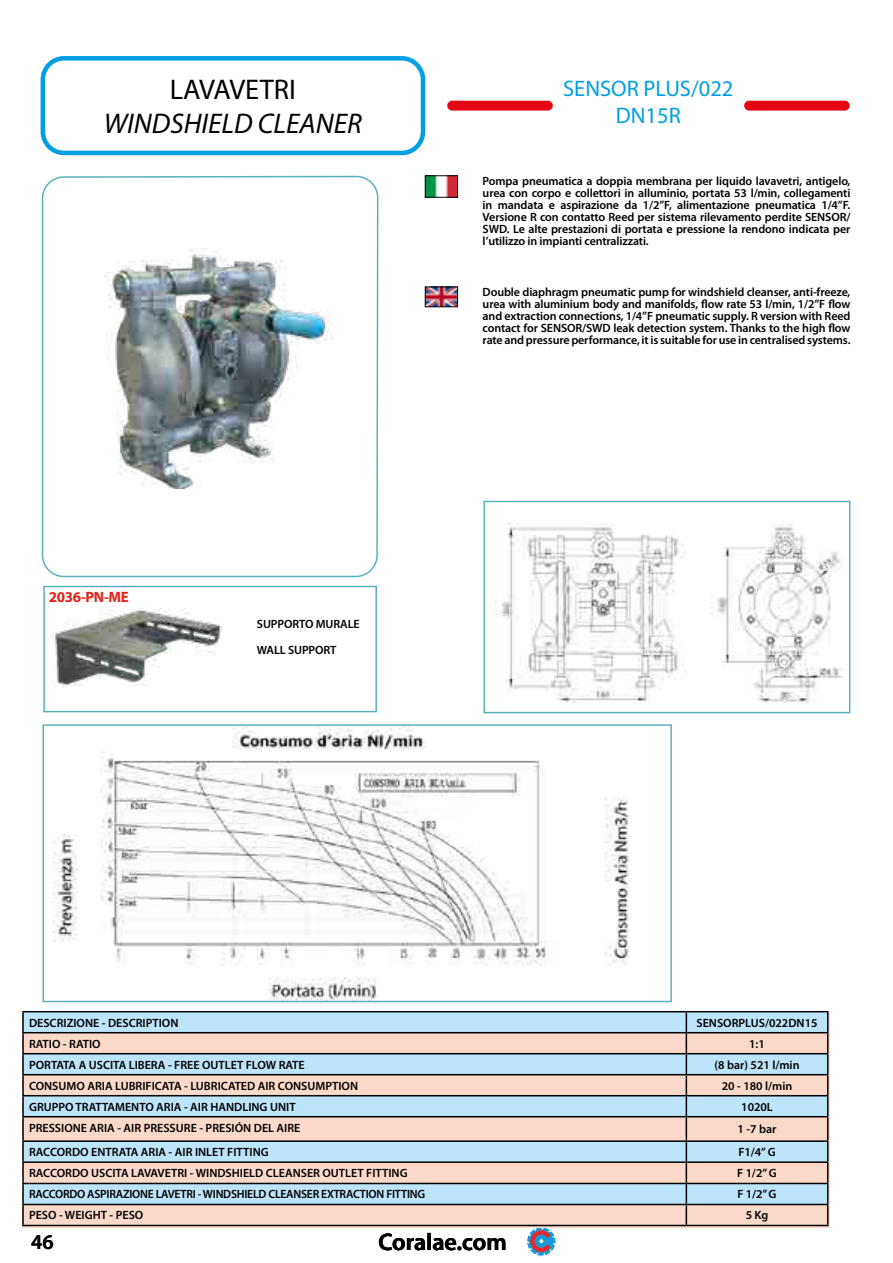
<style>
.page{position:relative;width:893px;height:1263px;background:#fff}
.page>*{position:absolute;margin:0;border:0;box-sizing:border-box;transform-origin:0 0}
.t1{font:italic 28.5px "Myriad Pro";color:#000}
.t2{font:28.5px "Myriad Pro";color:#000}
.t3{font:600 24px "Myriad Pro";color:#000}
.t4{font:22.5px/27px "Myriad Pro";color:#009fe3;text-align:center}
.t5{font:600 21px "Myriad Pro";color:#000}
.t6{font:700 15px "Myriad Pro";letter-spacing:-.02em;color:#e5231a}
.t7{font:600 12px/12px "Myriad Pro";color:#000;text-align:justify}
.t8{font:600 12px "Myriad Pro";letter-spacing:-.02em;color:#000}
</style>
<div class="page">
<div style="left:447px;top:101px;width:106px;height:10px;background:#e30613;border-radius:5px"></div>
<div style="left:744px;top:101px;width:106px;height:10px;background:#e30613;border-radius:5px"></div>
<div style="left:41px;top:56px;width:384px;height:99px;border:4px solid #009fe3;border-radius:21px"></div>
<svg style="left:527px;top:1228px;width:29px;height:29px"></svg>
<svg style="left:41px;top:176px;width:338px;height:827px"></svg>
<img style="left:427px;top:177px;width:29px;height:19px">
<div style="left:425px;top:175px;width:33px;height:23px;border:1px solid #000"></div>
<img style="left:427px;top:289px;width:29px;height:16px">
<div style="left:425px;top:287px;width:33px;height:20px;border:1px solid #000"></div>
<img style="left:494px;top:524px;width:349px;height:179px">
<div style="left:483px;top:501px;width:367px;height:212px;border:2px solid #5bb1ba"></div>
<img style="left:46px;top:727px;width:583px;height:272px">
<div style="left:43px;top:724px;width:629px;height:278px;border:2px solid #5bb1ba"></div>
<svg style="left:24px;top:1012px;width:803px;height:20px;background:#b7def3"></svg>
<svg style="left:24px;top:1033px;width:803px;height:192px;background:#dad9da"></svg>
<hr style="left:22px;top:1054px;width:2px;height:20px;background:#000">
<hr style="left:22px;top:1096px;width:2px;height:20px;background:#000">
<svg style="left:22px;top:1142px;width:2px;height:19px"></svg>
<hr style="left:22px;top:1184px;width:2px;height:20px;background:#000">
<hr style="left:22px;top:1116px;width:664px;height:1px;background:#000">
<hr style="left:22px;top:1117px;width:2px;height:23px;background:#000">
<hr style="left:22px;top:1140px;width:664px;height:2px;background:#000">
<hr style="left:22px;top:1074px;width:664px;height:1px;background:#000">
<hr style="left:22px;top:1075px;width:2px;height:20px;background:#000">
<hr style="left:22px;top:1095px;width:664px;height:1px;background:#000">
<hr style="left:22px;top:1033px;width:2px;height:20px;background:#000">
<hr style="left:22px;top:1053px;width:664px;height:1px;background:#000">
<hr style="left:686px;top:1053px;width:142px;height:1px;background:#000">
<hr style="left:686px;top:1074px;width:142px;height:1px;background:#000">
<hr style="left:686px;top:1095px;width:142px;height:1px;background:#000">
<hr style="left:686px;top:1116px;width:142px;height:1px;background:#000">
<hr style="left:686px;top:1140px;width:142px;height:2px;background:#000">
<hr style="left:22px;top:1011px;width:664px;height:1px;background:#000">
<hr style="left:22px;top:1012px;width:2px;height:20px;background:#000">
<hr style="left:22px;top:1032px;width:664px;height:1px;background:#000">
<hr style="left:686px;top:1011px;width:142px;height:1px;background:#000">
<hr style="left:686px;top:1032px;width:142px;height:1px;background:#000">
<hr style="left:22px;top:1204px;width:664px;height:1px;background:#000">
<hr style="left:22px;top:1205px;width:2px;height:20px;background:#000">
<hr style="left:22px;top:1225px;width:664px;height:1px;background:#000">
<hr style="left:686px;top:1204px;width:142px;height:1px;background:#000">
<hr style="left:686px;top:1225px;width:142px;height:1px;background:#000">
<hr style="left:22px;top:1161px;width:664px;height:2px;background:#000">
<hr style="left:22px;top:1163px;width:2px;height:20px;background:#000">
<hr style="left:22px;top:1183px;width:664px;height:1px;background:#000">
<hr style="left:686px;top:1161px;width:142px;height:2px;background:#000">
<svg style="left:686px;top:1012px;width:1px;height:213px"></svg>
<svg style="left:827px;top:1012px;width:1px;height:213px"></svg>
<hr style="left:686px;top:1183px;width:142px;height:1px;background:#000">
<img style="left:52px;top:608px;width:171px;height:79px">
<div style="left:43px;top:586px;width:334px;height:126px;border:2px solid #5bb1ba"></div>
<h1 class="t2" style="left:170px;top:72px;width:128px">LAVAVETRI</h1>
<h1 class="t1" style="left:104px;top:106px;width:260px">WINDSHIELD CLEANER</h1>
<p class="t6" style="left:49px;top:587px;width:82px">2036-PN-ME</p>
<p class="t7" style="left:257px;top:618px;width:104px">SUPPORTO MURALE</p>
<p class="t7" style="left:257px;top:643px;width:81px">WALL SUPPORT</p>
<h3 class="t4" style="left:563px;top:75px;width:172px">SENSOR PLUS/022<br>DN15R</h3>
<p class="t7" style="left:483px;top:174px;width:369px">Pompa pneumatica a doppia membrana per liquido lavavetri, antigelo, urea con corpo e collettori in alluminio, portata 53 l/min, collegamenti in mandata e aspirazione da 1/2”F, alimentazione pneumatica 1/4”F.<br>Versione R con contatto Reed per sistema rilevamento perdite SENSOR/ SWD. Le alte prestazioni di portata e pressione la rendono indicata per l’utilizzo in impianti centralizzati.</p>
<p class="t7" style="left:483px;top:285px;width:369px">Double diaphragm pneumatic pump for windshield cleanser, anti-freeze, urea with aluminium body and manifolds, flow rate 53 l/min, 1/2”F flow and extraction connections, 1/4”F pneumatic supply. R version with Reed contact for SENSOR/SWD leak detection system. Thanks to the high flow rate and pressure performance, it is suitable for use in centralised systems.</p>
<p class="t7" style="left:29px;top:1016px;width:151px">DESCRIZIONE - DESCRIPTION</p>
<p class="t7" style="left:697px;top:1016px;width:122px">SENSORPLUS/022DN15</p>
<p class="t7" style="left:29px;top:1037px;width:73px">RATIO - RATIO</p>
<p class="t7" style="left:749px;top:1037px;width:17px">1:1</p>
<p class="t7" style="left:29px;top:1058px;width:277px">PORTATA A USCITA LIBERA - FREE OUTLET FLOW RATE</p>
<p class="t7" style="left:714px;top:1058px;width:87px">(8 bar) 521 l/min</p>
<p class="t7" style="left:29px;top:1079px;width:331px">CONSUMO ARIA LUBRIFICATA - LUBRICATED AIR CONSUMPTION</p>
<p class="t7" style="left:722px;top:1079px;width:72px">20 - 180 l/min</p>
<p class="t7" style="left:29px;top:1100px;width:268px">GRUPPO TRATTAMENTO ARIA - AIR HANDLING UNIT</p>
<p class="t7" style="left:741px;top:1100px;width:33px">1020L</p>
<p class="t7" style="left:29px;top:1121px;width:273px">PRESSIONE ARIA - AIR PRESSURE - PRESIÓN DEL AIRE</p>
<p class="t7" style="left:737px;top:1123px;width:41px">1 -7 bar</p>
<p class="t7" style="left:29px;top:1146px;width:241px">RACCORDO ENTRATA ARIA - AIR INLET FITTING</p>
<p class="t7" style="left:738px;top:1146px;width:39px">F1/4” G</p>
<p class="t7" style="left:29px;top:1167px;width:380px">RACCORDO USCITA LAVAVETRI - WINDSHIELD CLEANSER OUTLET FITTING</p>
<p class="t7" style="left:737px;top:1167px;width:41px">F 1/2” G</p>
<p class="t8" style="left:29px;top:1187px;width:398px">RACCORDO ASPIRAZIONE LAVETRI - WINDSHIELD CLEANSER EXTRACTION FITTING</p>
<p class="t7" style="left:737px;top:1188px;width:41px">F 1/2” G</p>
<p class="t7" style="left:29px;top:1209px;width:116px">PESO - WEIGHT - PESO</p>
<p class="t7" style="left:746px;top:1209px;width:24px">5 Kg</p>
<h3 class="t5" style="left:31px;top:1229px;width:24px">46</h3>
<h2 class="t3" style="left:378px;top:1227px;width:130px">Coralae.com</h2>
</div>
